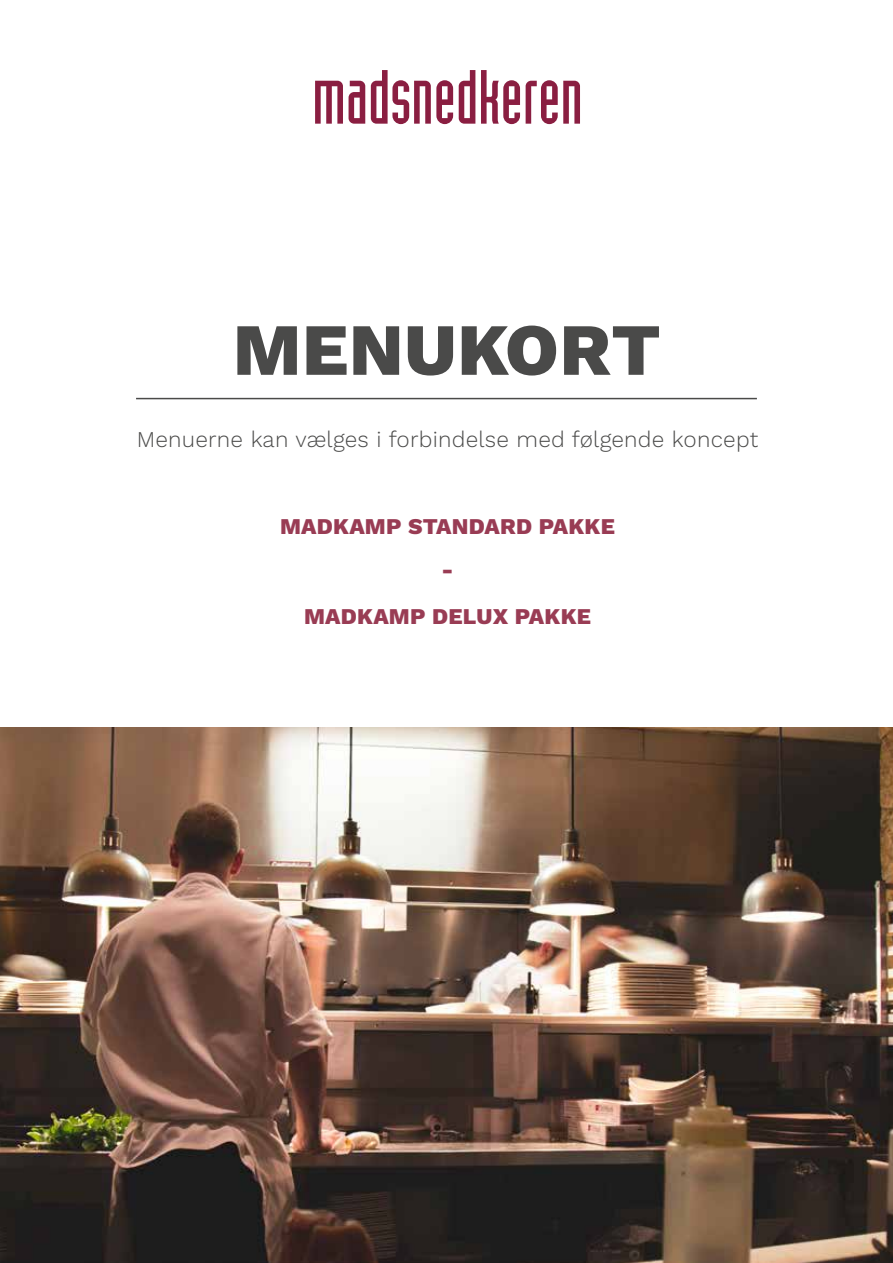
<style>
.page{position:relative;width:893px;height:1263px;background:#fff}
.page>*{position:absolute;margin:0;border:0;box-sizing:border-box;transform-origin:0 0}
.t1{font:800 73.5px "Work Sans";letter-spacing:.01em;color:#4a4a49}
.t2{font:300 22.5px "Work Sans";letter-spacing:.01em;color:#4a4a49}
.t3{font:800 22.5px/45px "Work Sans";letter-spacing:.01em;color:#993c54;text-align:center}
</style>
<div class="page">
<hr style="left:136px;top:398px;width:621px;height:1px;background:#4a4a49">
<svg style="left:315px;top:81px;width:28px;height:43px"></svg>
<svg style="left:349px;top:81px;width:16px;height:43px"></svg>
<svg style="left:371px;top:70px;width:82px;height:54px"></svg>
<svg style="left:459px;top:70px;width:16px;height:54px"></svg>
<svg style="left:481px;top:70px;width:39px;height:54px"></svg>
<svg style="left:526px;top:80px;width:54px;height:44px"></svg>
<img style="left:0;top:727px;width:893px;height:536px">
<h1 class="t1" style="left:233px;top:307px;width:429px">MENUKORT</h1>
<p class="t2" style="left:137px;top:426px;width:623px">Menuerne kan vælges i forbindelse med følgende koncept</p>
<p class="t3" style="left:280px;top:505px;width:336px">MADKAMP STANDARD PAKKE -<br>MADKAMP DELUX PAKKE</p>
</div>
